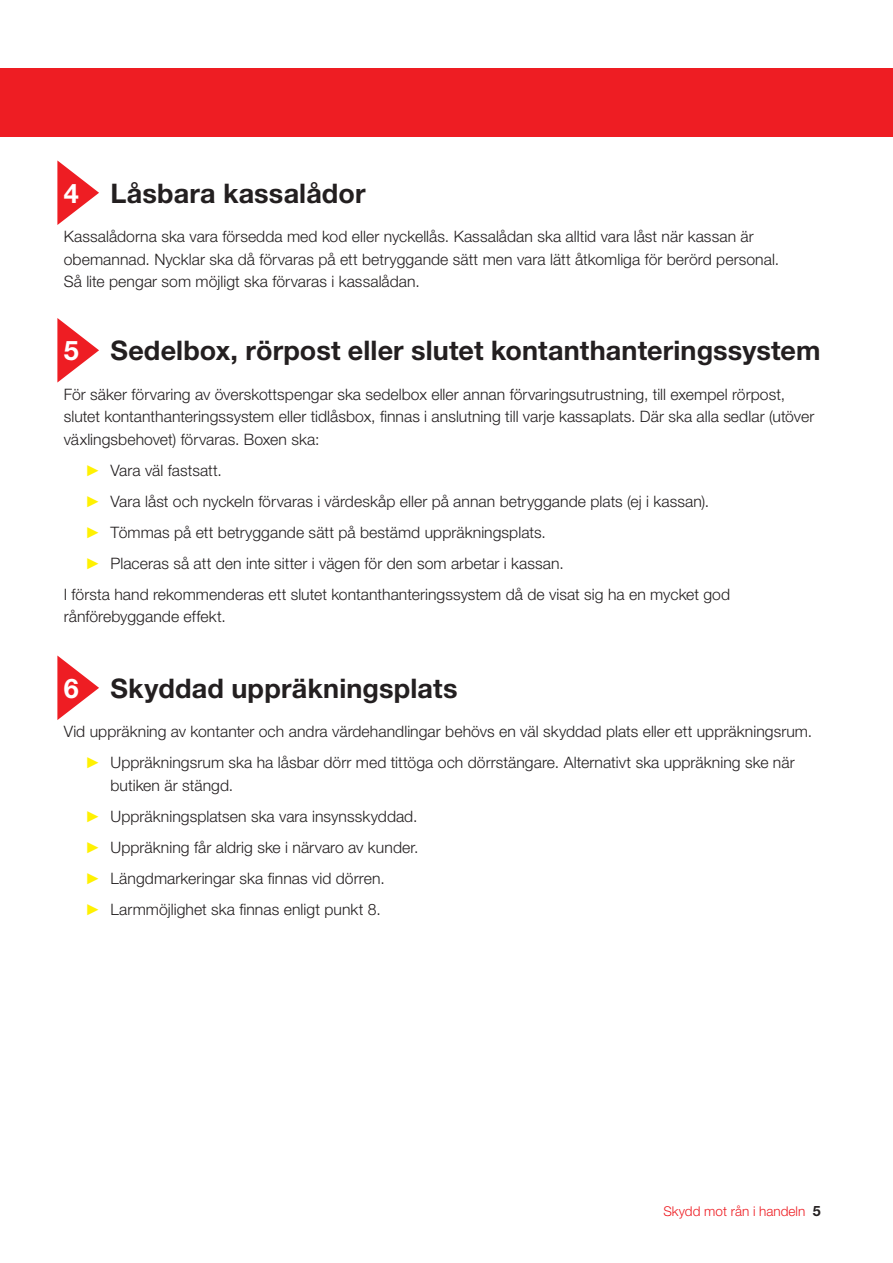
<style>
.page{position:relative;width:893px;height:1263px;background:#fff}
.page>*{position:absolute;margin:0;border:0;box-sizing:border-box;transform-origin:0 0}
.Mellanrubrik_1{font:700 27px "Helvetica Neue LT Std";letter-spacing:.005em;color:#231f20}
.Brödtext{font:300 15.75px/22.5px "Helvetica Neue LT Std";letter-spacing:.005em;color:#231f20}
.t1{font:300 13.5px "Helvetica Neue LT Std";color:#ee1d23}
.s1{color:#fff}
.s2{font-family:"Times New Roman";font-weight:400;color:#fff101}
.s3{font-weight:700;font-size:14.25px;color:#231f20}
</style>
<div class="page">
<div style="left:0;top:68px;width:893px;height:68px;background:#ee1d23"></div>
<svg style="left:57px;top:160px;width:42px;height:65px"></svg>
<svg style="left:57px;top:318px;width:42px;height:64px"></svg>
<svg style="left:57px;top:655px;width:42px;height:65px"></svg>
<p class="Mellanrubrik_1" style="left:64px;top:176px;width:303px"><span class="s1">4</span> Låsbara kassalådor</p>
<p class="Brödtext" style="left:64px;top:225px;width:717px">Kassalådorna ska vara försedda med kod eller nyckellås. Kassalådan ska alltid vara låst när kassan är obemannad. Nycklar ska då förvaras på ett betryggande sätt men vara lätt åtkomliga för berörd personal.<br>Så lite pengar som möjligt ska förvaras i kassalådan.</p>
<p class="Mellanrubrik_1" style="left:64px;top:334px;width:758px"><span class="s1">5</span> Sedelbox, rörpost eller slutet kontanthanteringssystem</p>
<p class="Brödtext" style="left:64px;top:382px;width:752px">För säker förvaring av överskottspengar ska sedelbox eller annan förvaringsutrustning, till exempel rörpost, slutet kontanthanteringssystem eller tidlåsbox, finnas i anslutning till varje kassaplats. Där ska alla sedlar (utöver växlingsbehovet) förvaras. Boxen ska:</p>
<p class="Brödtext" style="left:85px;top:458px;width:138px"><span class="s2">►</span> Vara väl fastsatt.</p>
<p class="Brödtext" style="left:85px;top:489px;width:626px"><span class="s2">►</span> Vara låst och nyckeln förvaras i värdeskåp eller på annan betryggande plats (ej i kassan).</p>
<p class="Brödtext" style="left:85px;top:520px;width:462px"><span class="s2">►</span> Tömmas på ett betryggande sätt på bestämd uppräkningsplats.</p>
<p class="Brödtext" style="left:85px;top:551px;width:480px"><span class="s2">►</span> Placeras så att den inte sitter i vägen för den som arbetar i kassan.</p>
<p class="Brödtext" style="left:64px;top:582px;width:668px">I första hand rekommenderas ett slutet kontanthanteringssystem då de visat sig ha en mycket god rånförebyggande effekt.</p>
<p class="Mellanrubrik_1" style="left:64px;top:671px;width:395px"><span class="s1">6</span> Skyddad uppräkningsplats</p>
<p class="Brödtext" style="left:64px;top:720px;width:750px">Vid uppräkning av kontanter och andra värdehandlingar behövs en väl skyddad plats eller ett uppräkningsrum.</p>
<p class="Brödtext" style="left:111px;top:751px;width:686px;text-indent:-26px"><span class="s2">►</span> Uppräkningsrum ska ha låsbar dörr med tittöga och dörrstängare. Alternativt ska uppräkning ske när butiken är stängd.</p>
<p class="Brödtext" style="left:85px;top:804px;width:334px"><span class="s2">►</span> Uppräkningsplatsen ska vara insynsskyddad.</p>
<p class="Brödtext" style="left:85px;top:835px;width:335px"><span class="s2">►</span> Uppräkning får aldrig ske i närvaro av kunder.</p>
<p class="Brödtext" style="left:85px;top:866px;width:301px"><span class="s2">►</span> Längdmarkeringar ska finnas vid dörren.</p>
<p class="Brödtext" style="left:85px;top:897px;width:297px"><span class="s2">►</span> Larmmöjlighet ska finnas enligt punkt 8.</p>
<p class="t1" style="left:663px;top:1203px;width:159px">Skydd mot rån i handeln <span class="s3">5</span></p>
</div>
